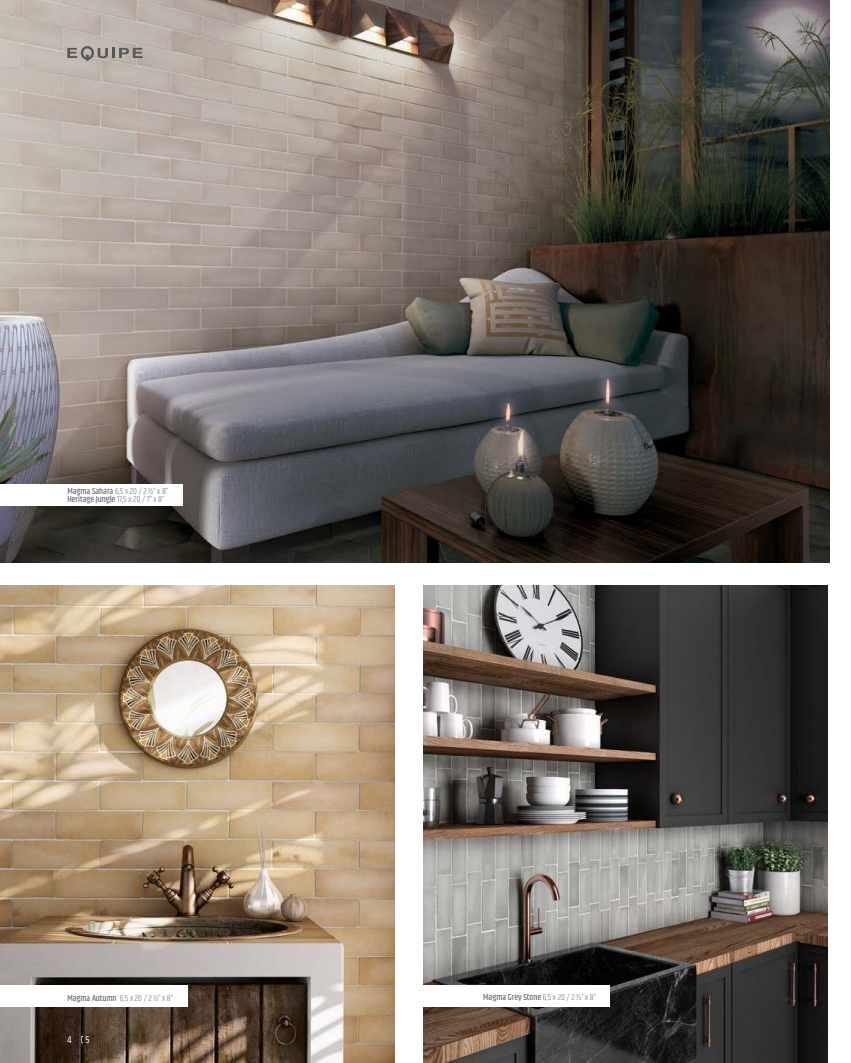
<style>
.page{position:relative;width:851px;height:1063px;background:#fff}
.page>*{position:absolute;margin:0;border:0;box-sizing:border-box;transform-origin:0 0}
.t1{font:10px "Khand";color:#fff}
.t2{font:500 8.75px/8px "Khand";color:#676c72}
.t3{font:300 8.75px "Khand";color:#676c72}
.s1{font-weight:300}
.s2{font-family:"Saira Condensed";font-weight:300}
.s3{font-weight:500}
.s4{font-family:"Saira Condensed"}
</style>
<div class="page">
<img style="left:0;top:0;width:828px;height:562px">
<div style="left:0;top:484px;width:182px;height:22px;background:#fff"></div>
<img style="left:0;top:585px;width:394px;height:478px">
<img style="left:423px;top:585px;width:404px;height:478px">
<div style="left:0;top:985px;width:188px;height:21px;background:#fff"></div>
<div style="left:423px;top:985px;width:186px;height:21px;background:#fff"></div>
<svg style="left:67px;top:46px;width:75px;height:15px"></svg>
<svg style="left:81px;top:1036px;width:2px;height:8px"></svg>
<p class="t2" style="left:67px;top:488px;width:102px">Magma Sahara <span class="s1">6,5 x 20 / 2</span> <span class="s2">1/2</span><span class="s1">” x 8”<br></span>Heritage Jungle <span class="s1">17,5 x 20 / 7” x 8”</span></p>
<p class="t3" style="left:67px;top:994px;width:107px"><span class="s3">Magma Autumn</span> 6,5 x 20 / 2 <span class="s4">1/2</span>” x 8”</p>
<p class="t1" style="left:67px;top:1036px;width:6px">4</p>
<p class="t1" style="left:86px;top:1036px;width:6px">5</p>
<p class="t2" style="left:483px;top:993px;width:114px">Magma Grey Stone <span class="s1">6,5 x 20 / 2</span> <span class="s2">1/2</span><span class="s1">” x 8”</span></p>
</div>
